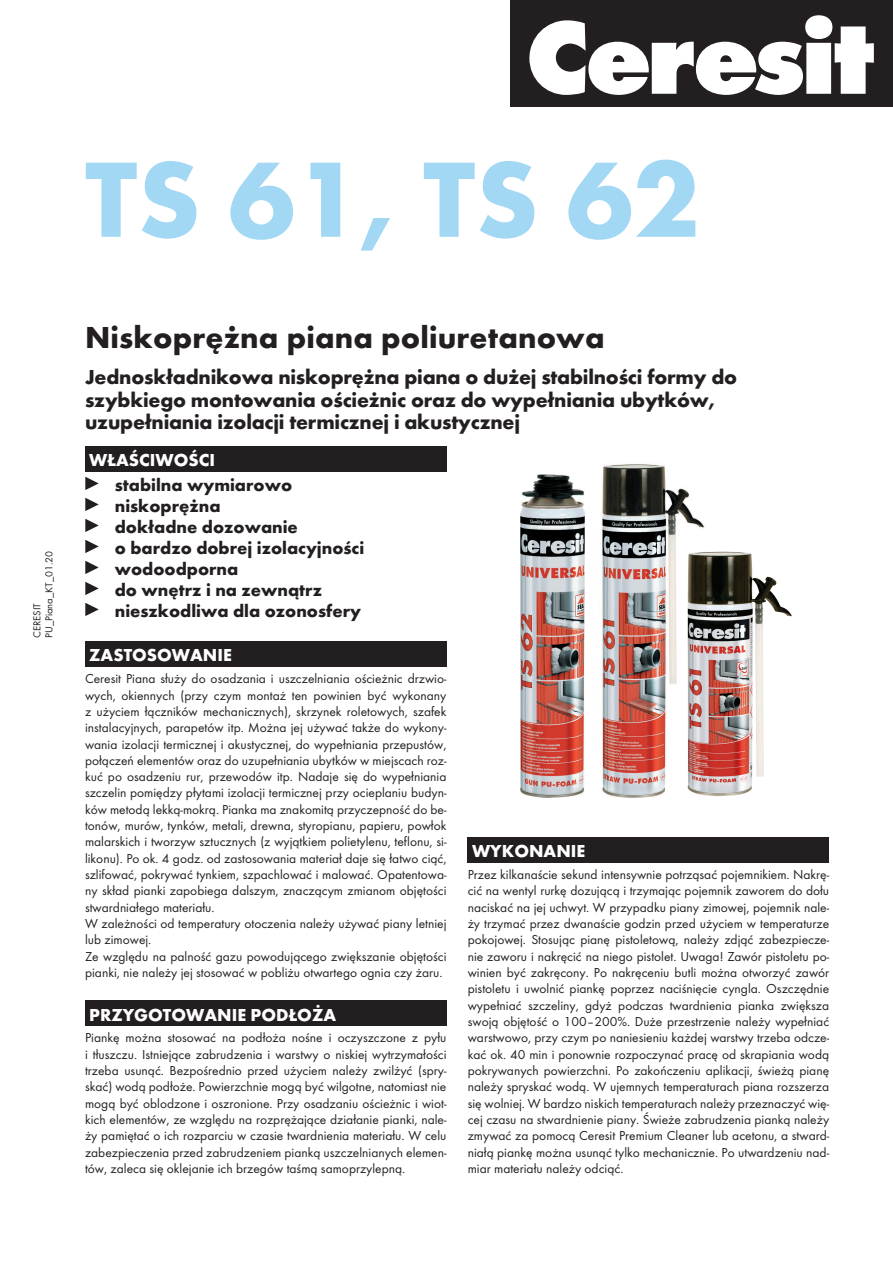
<style>
.page{position:relative;width:893px;height:1263px;background:#fff}
.page>*{position:absolute;margin:0;border:0;box-sizing:border-box;transform-origin:0 0}
.t1{font:700 111px "Futura TCE";color:#a3d8f4}
._1_-_Tytul{font:700 31.5px "Futura TCE";letter-spacing:.005em;color:#231f20}
._2_-_Podtytul{font:700 21px/22.5px "Futura TCE";letter-spacing:-.01em;color:#231f20}
._3_-_Wlasciwosci{font:700 18px "Futura TCE";color:#231f20}
.t2{font:700 18px "Futura TCE";color:#fff}
._4_-_Tekst_opisowy{font:13.5px/16.4px "Futura TCE";color:#231f20;text-align:justify}
.t3{font:10.5px "Futura TCE";color:#231f20}
</style>
<div class="page">
<div style="left:510px;top:0;width:383px;height:107px;background:#231f20"></div>
<svg style="left:529px;top:15px;width:345px;height:80px"></svg>
<div style="left:85px;top:446px;width:361px;height:26px;background:#231f20"></div>
<svg style="left:85px;top:477px;width:14px;height:13px"></svg>
<svg style="left:85px;top:498px;width:14px;height:13px"></svg>
<svg style="left:85px;top:519px;width:14px;height:13px"></svg>
<svg style="left:85px;top:540px;width:14px;height:13px"></svg>
<svg style="left:85px;top:561px;width:14px;height:13px"></svg>
<svg style="left:85px;top:582px;width:14px;height:13px"></svg>
<svg style="left:85px;top:603px;width:14px;height:13px"></svg>
<div style="left:85px;top:641px;width:361px;height:26px;background:#231f20"></div>
<div style="left:85px;top:1000px;width:361px;height:26px;background:#231f20"></div>
<div style="left:468px;top:837px;width:361px;height:26px;background:#231f20"></div>
<img style="left:602px;top:464px;width:102px;height:334px">
<img style="left:681px;top:552px;width:111px;height:246px">
<img style="left:520px;top:474px;width:64px;height:324px">
<p class="t3" style="left:43px;top:638px;width:88px;rotate:-90deg">PU_Piana_KT_01.20</p>
<p class="t3" style="left:31px;top:638px;width:36px;rotate:-90deg">CERESIT</p>
<p class="t1" style="left:85px;top:131px;width:616px">TS 61, TS 62</p>
<p class="_1_-_Tytul" style="left:85px;top:318px;width:521px">Niskoprężna piana poliuretanowa</p>
<p class="_2_-_Podtytul" style="left:85px;top:365px;width:654px">Jednoskładnikowa niskoprężna piana o dużej stabilności formy do szybkiego montowania ościeżnic oraz do wypełniania ubytków, uzupełniania izolacji termicznej i akustycznej</p>
<p class="t2" style="left:89px;top:449px;width:127px">WŁAŚCIWOŚCI</p>
<p class="_3_-_Wlasciwosci" style="left:115px;top:473px;width:179px">stabilna wymiarowo</p>
<p class="_3_-_Wlasciwosci" style="left:115px;top:494px;width:107px">niskoprężna</p>
<p class="_3_-_Wlasciwosci" style="left:115px;top:515px;width:185px">dokładne dozowanie</p>
<p class="_3_-_Wlasciwosci" style="left:115px;top:536px;width:251px">o bardzo dobrej izolacyjności</p>
<p class="_3_-_Wlasciwosci" style="left:115px;top:557px;width:125px">wodoodporna</p>
<p class="_3_-_Wlasciwosci" style="left:115px;top:578px;width:209px">do wnętrz i na zewnątrz</p>
<p class="_3_-_Wlasciwosci" style="left:115px;top:599px;width:248px">nieszkodliwa dla ozonosfery</p>
<p class="t2" style="left:89px;top:644px;width:144px">ZASTOSOWANIE</p>
<p class="_4_-_Tekst_opisowy" style="left:85px;top:670px;width:363px">Ceresit Piana służy do osadzania i uszczelniania ościeżnic drzwio&shy;wych, okiennych (przy czym montaż ten powinien być wykonany z użyciem łączników mechanicznych), skrzynek roletowych, szafek instalacyjnych, parapetów itp. Można jej używać także do wykony&shy;wania izolacji termicznej i akustycznej, do wypełniania przepustów, połączeń elementów oraz do uzupełniania ubytków w miejscach roz&shy;kuć po osadzeniu rur, przewodów itp. Nadaje się do wypełniania szczelin pomiędzy płytami izolacji termicznej przy ocieplaniu budyn&shy;ków metodą lekką-mokrą. Pianka ma znakomitą przyczepność do be&shy;tonów, murów, tynków, metali, drewna, styropianu, papieru, powłok malarskich i tworzyw sztucznych (z wyjątkiem polietylenu, teflonu, si&shy;likonu). Po ok. 4 godz. od zastosowania materiał daje się łatwo ciąć, szlifować, pokrywać tynkiem, szpachlować i malować. Opatentowa&shy;ny skład pianki zapobiega dalszym, znaczącym zmianom objętości stwardniałego materiału.</p>
<p class="_4_-_Tekst_opisowy" style="left:85px;top:915px;width:363px">W zależności od temperatury otoczenia należy używać piany letniej lub zimowej.</p>
<p class="_4_-_Tekst_opisowy" style="left:85px;top:948px;width:363px">Ze względu na palność gazu powodującego zwiększanie objętości pianki, nie należy jej stosować w pobliżu otwartego ognia czy żaru.</p>
<p class="t2" style="left:89px;top:1003px;width:248px">PRZYGOTOWANIE PODŁOŻA</p>
<p class="_4_-_Tekst_opisowy" style="left:85px;top:1030px;width:363px">Piankę można stosować na podłoża nośne i oczyszczone z pyłu i tłuszczu. Istniejące zabrudzenia i warstwy o niskiej wytrzymałości trzeba usunąć. Bezpośrednio przed użyciem należy zwilżyć (spry&shy;skać) wodą podłoże. Powierzchnie mogą być wilgotne, natomiast nie mogą być oblodzone i oszronione. Przy osadzaniu ościeżnic i wiot&shy;kich elementów, ze względu na rozprężające działanie pianki, nale&shy;ży pamiętać o ich rozparciu w czasie twardnienia materiału. W celu zabezpieczenia przed zabrudzeniem pianką uszczelnianych elemen&shy;tów, zaleca się oklejanie ich brzegów taśmą samoprzylepną.</p>
<p class="t2" style="left:472px;top:840px;width:115px">WYKONANIE</p>
<p class="_4_-_Tekst_opisowy" style="left:468px;top:866px;width:363px">Przez kilkanaście sekund intensywnie potrząsać pojemnikiem. Nakrę&shy;cić na wentyl rurkę dozującą i trzymając pojemnik zaworem do dołu naciskać na jej uchwyt. W przypadku piany zimowej, pojemnik nale&shy;ży trzymać przez dwanaście godzin przed użyciem w temperaturze pokojowej. Stosując pianę pistoletową, należy zdjąć zabezpiecze&shy;nie zaworu i nakręcić na niego pistolet. Uwaga! Zawór pistoletu po&shy;winien być zakręcony. Po nakręceniu butli można otworzyć zawór pistoletu i uwolnić piankę poprzez naciśnięcie cyngla. Oszczędnie wypełniać szczeliny, gdyż podczas twardnienia pianka zwiększa swoją objętość o 100–200%. Duże przestrzenie należy wypełniać warstwowo, przy czym po naniesieniu każdej warstwy trzeba odcze&shy;kać ok. 40 min i ponownie rozpoczynać pracę od skrapiania wodą pokrywanych powierzchni. Po zakończeniu aplikacji, świeżą pianę należy spryskać wodą. W ujemnych temperaturach piana rozszerza się wolniej. W bardzo niskich temperaturach należy przeznaczyć wię&shy;cej czasu na stwardnienie piany. Świeże zabrudzenia pianką należy zmywać za pomocą Ceresit Premium Cleaner lub acetonu, a stward&shy;niałą piankę można usunąć tylko mechanicznie. Po utwardzeniu nad&shy;miar materiału należy odciąć.</p>
</div>
